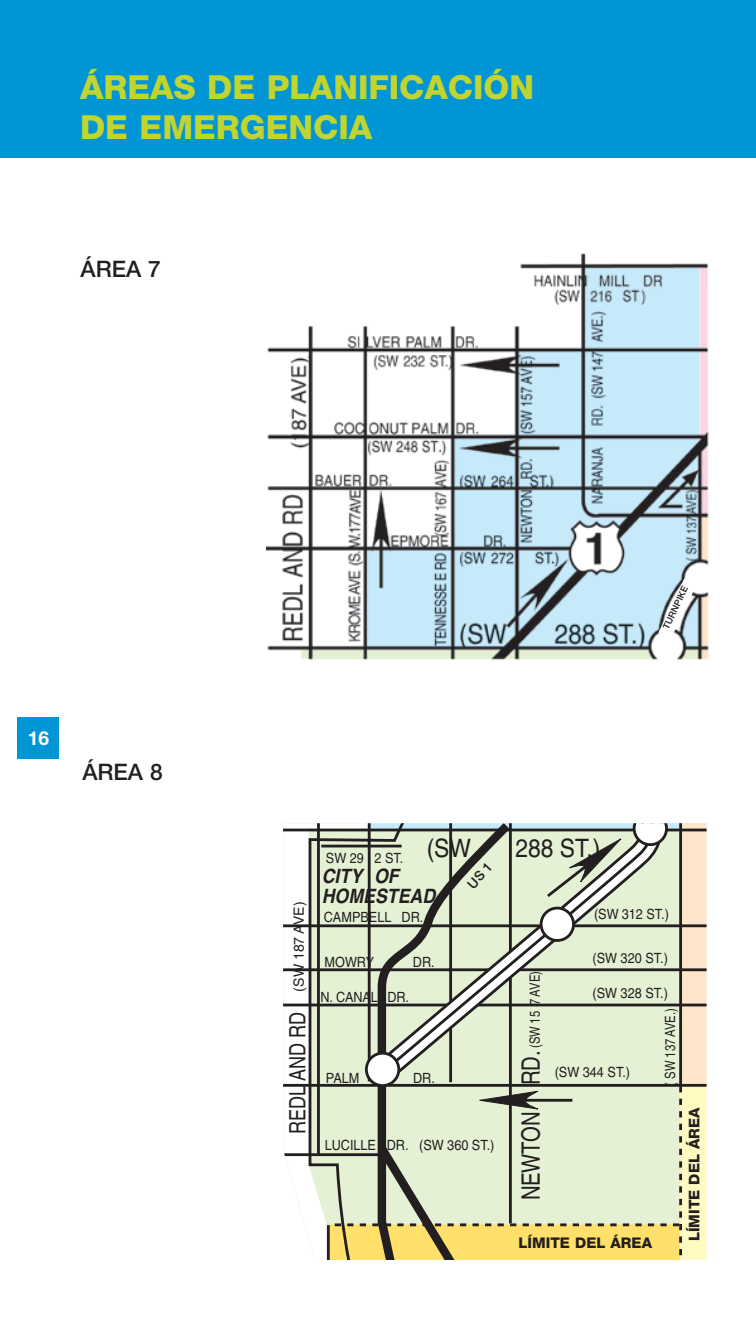
<style>
.page{position:relative;width:756px;height:1323px;background:#fff}
.page>*{position:absolute;margin:0;border:0;box-sizing:border-box;transform-origin:0 0}
.t1{font:800 33.25px/39.9px "Helvetica Neue LT Std";color:#c1d42f}
.t2{font:25.38px "Helvetica";color:#231f20;scale:.9 1}
.t3{font:500 22.75px "Helvetica Neue LT Std";color:#231f20}
.t4{font:22.57px "Helvetica";color:#231f20;scale:.8 1}
.t5{font:italic 700 19.78px/19.8px "Helvetica";color:#231f20;scale:.9 1}
.t6{font:700 19.25px "Helvetica Neue LT Std";color:#fff}
.t7{font:800 14.7px "Helvetica Neue LT Std";color:#231f20}
.t8{font:14.17px "Helvetica";color:#231f20;scale:.9 1}
.t9{font:14.17px "Helvetica";color:#231f20;scale:.8 1}
.t10{font:14.17px "Helvetica";color:#231f20}
.t11{font:500 9.28px "Helvetica Neue LT Std";color:#231f20}
.s1{font-size:25.38px}
</style>
<div class="page">
<div style="left:18px;top:717px;width:41px;height:42px;background:#0096d6"></div>
<div style="left:0;top:0;width:756px;height:158px;background:#0096d6"></div>
<img style="left:267px;top:253px;width:442px;height:408px">
<svg style="left:658px;top:578px;width:39px;height:61px"></svg>
<svg style="left:283px;top:828px;width:24px;height:259px"></svg>
<svg style="left:307px;top:828px;width:11px;height:432px"></svg>
<hr style="left:283px;top:1153px;width:103px;height:3px;background:#231f20">
<svg style="left:318px;top:823px;width:389px;height:437px;background:#d2d7b9"></svg>
<h1 class="t1" style="left:80px;top:67px;width:456px">ÁREAS DE PLANIFICACIÓN<br>DE EMERGENCIA</h1>
<h3 class="t3" style="left:81px;top:255px;width:82px">ÁREA 7</h3>
<h3 class="t6" style="left:28px;top:726px;width:23px">16</h3>
<h3 class="t3" style="left:82px;top:759px;width:82px">ÁREA 8</h3>
<p class="t11" style="left:661px;top:626px;width:48px;rotate:-65deg">TURNPIKE</p>
<p class="t10" style="left:290px;top:992px;width:91px;rotate:-90deg">(SW 187 AVE)</p>
<h3 class="t4" style="left:284px;top:1134px;width:155px;rotate:-90deg">REDL AND RD</h3>
<p class="t8" style="left:326px;top:850px;width:88px">SW 29 2 ST.</p>
<h2 class="t2" style="left:427px;top:834px;width:51px">(SW</h2>
<h2 class="t2" style="left:515px;top:834px;width:96px">288 ST.)</h2>
<h3 class="t5" style="left:322px;top:866px;width:128px">CITY OF<br>HOMESTEAD</h3>
<p class="t8" style="left:324px;top:909px;width:112px">CAMPBELL DR.</p>
<p class="t8" style="left:325px;top:954px;width:57px">MOWRY</p>
<p class="t8" style="left:413px;top:954px;width:26px">DR.</p>
<p class="t8" style="left:321px;top:989px;width:100px">N. CANAL DR.</p>
<p class="t8" style="left:326px;top:1070px;width:39px">PALM</p>
<p class="t8" style="left:413px;top:1070px;width:26px">DR.</p>
<p class="t8" style="left:325px;top:1137px;width:190px">LUCILLE DR. (SW 360 ST.)</p>
<p class="t8" style="left:594px;top:906px;width:85px">(SW 312 ST.)</p>
<p class="t8" style="left:592px;top:950px;width:85px">(SW 320 ST.)</p>
<p class="t9" style="left:527px;top:1200px;width:288px;rotate:-90deg"><span class="s1">NEWTON RD.</span> (SW 15 7 AVE)</p>
<p class="t8" style="left:592px;top:985px;width:85px">(SW 328 ST.)</p>
<p class="t9" style="left:662px;top:1086px;width:98px;rotate:-90deg">( SW 137 AVE.)</p>
<p class="t8" style="left:555px;top:1064px;width:85px">(SW 344 ST.)</p>
<p class="t7" style="left:685px;top:1241px;width:135px;rotate:-90deg">LÍMITE DEL ÁREA</p>
<p class="t7" style="left:518px;top:1234px;width:135px">LÍMITE DEL ÁREA</p>
</div>
